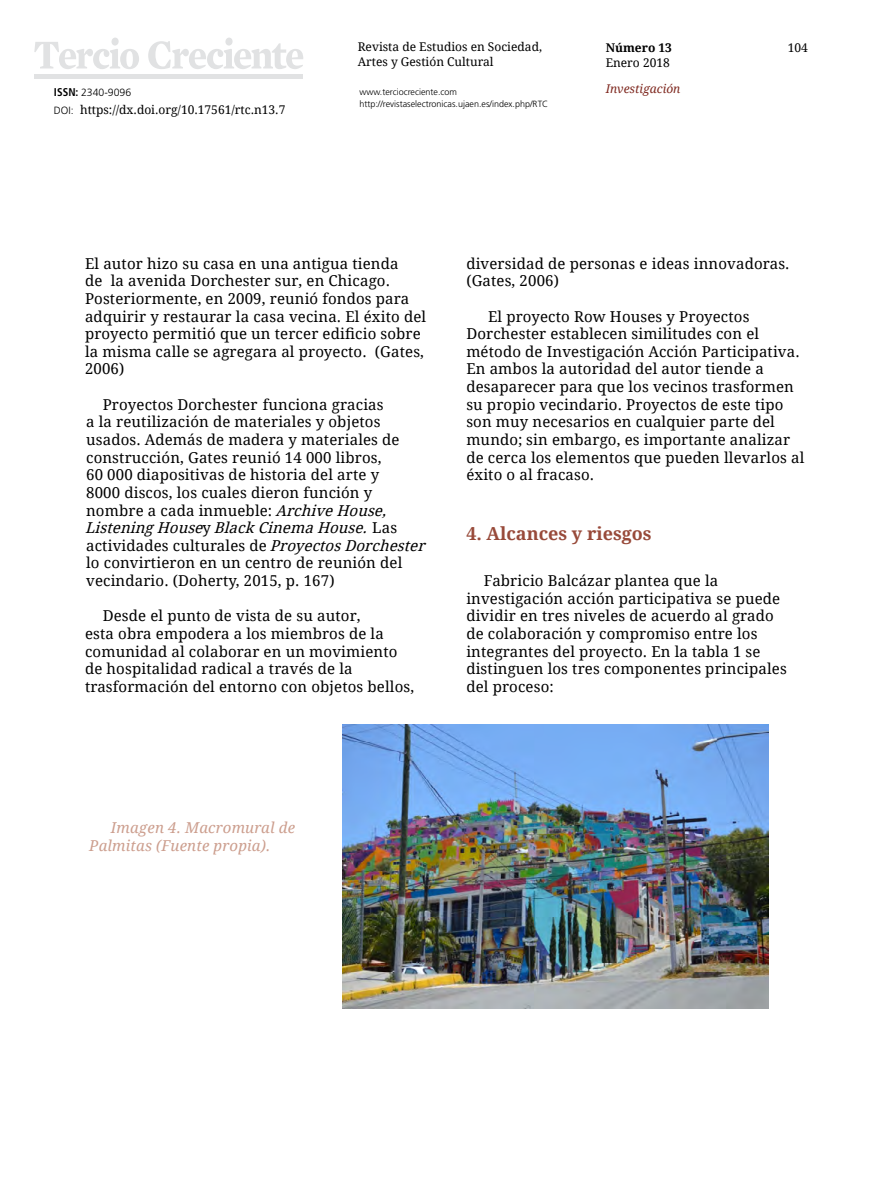
<style>
.page{position:relative;width:893px;height:1191px;background:#fff}
.page>*{position:absolute;margin:0;border:0;box-sizing:border-box;transform-origin:0 0}
.t1{font:700 18px "Droid Serif";color:#984a3a}
.t2{font:15px/17.5px "Droid Serif";letter-spacing:.01em;color:#000}
.t3{font:italic 15px/17.7px "Droid Serif";letter-spacing:.01em;color:#cc9e8e}
.t4{font:12px "Droid Serif";color:#000}
.t5{font:italic 12px "Droid Serif";color:#7f2920}
.t6{font:700 12px "Droid Serif";color:#000}
.t7{font:300 10.5px "Frutiger LT Std";color:#000}
.t8{font:300 9px/12.6px "Frutiger LT Std";color:#000}
.s1{font-weight:700;font-stretch:condensed;font-size:11.25px}
.s2{font-family:"Frutiger LT Std";font-weight:300;font-size:10.5px}
.s3{font-style:italic}
</style>
<div class="page">
<svg style="left:34px;top:38px;width:269px;height:31px"></svg>
<div style="left:34px;top:74px;width:269px;height:5px;background:#e1e2e3"></div>
<img style="left:342px;top:724px;width:426px;height:284px">
<p class="t7" style="left:54px;top:87px;width:79px"><span class="s1">ISSN:</span> 2340-9096</p>
<p class="t4" style="left:54px;top:102px;width:233px"><span class="s2">DOI:</span> https://dx.doi.org/10.17561/rtc.n13.7</p>
<p class="t4" style="left:358px;top:39px;width:186px">Revista de Estudios en Sociedad,</p>
<p class="t4" style="left:788px;top:39px;width:22px">104</p>
<p class="t4" style="left:358px;top:53px;width:137px">Artes y Gestión Cultural</p>
<p class="t8" style="left:359px;top:85px;width:190px">www.terciocreciente.com http://revistaselectronicas.ujaen.es/index.php/RTC</p>
<p class="t6" style="left:606px;top:40px;width:68px">Número 13</p>
<p class="t4" style="left:606px;top:54px;width:66px">Enero 2018</p>
<p class="t5" style="left:606px;top:80px;width:76px">Investigación</p>
<p class="t2" style="left:85px;top:254px;width:343px">El autor hizo su casa en una antigua tienda<br>de la avenida Dorchester sur, en Chicago.<br>Posteriormente, en 2009, reunió fondos para adquirir y restaurar la casa vecina. El éxito del proyecto permitió que un tercer edificio sobre la misma calle se agregara al proyecto. (Gates, 2006)</p>
<p class="t2" style="left:85px;top:395px;width:346px;text-indent:18px">Proyectos Dorchester funciona gracias<br>a la reutilización de materiales y objetos usados. Además de madera y materiales de construcción, Gates reunió 14 000 libros,<br>60 000 diapositivas de historia del arte y<br>8000 discos, los cuales dieron función y nombre a cada inmueble: <span class="s3">ArchiveHouse, ListeningHouse</span>y <span class="s3">BlackCinemaHouse.</span>L a s actividades culturales de <span class="s3">ProyectosDorchester </span>lo convirtieron en un centro de reunión del vecindario. (Doherty, 2015, p. 167)</p>
<p class="t2" style="left:85px;top:606px;width:331px;text-indent:18px">Desde el punto de vista de su autor,<br>esta obra empodera a los miembros de la comunidad al colaborar en un movimiento de hospitalidad radical a través de la trasformación del entorno con objetos bellos,</p>
<p class="t2" style="left:466px;top:254px;width:325px">diversidad de personas e ideas innovadoras. (Gates, 2006)</p>
<p class="t2" style="left:466px;top:307px;width:340px;text-indent:22px">El proyecto Row Houses y Proyectos Dorchester establecen similitudes con el método de Investigación Acción Participativa.<br>En ambos la autoridad del autor tiende a desaparecer para que los vecinos trasformen su propio vecindario. Proyectos de este tipo son muy necesarios en cualquier parte del mundo; sin embargo, es importante analizar de cerca los elementos que pueden llevarlos al éxito o al fracaso.</p>
<p class="t1" style="left:466px;top:520px;width:187px">4. Alcances y riesgos</p>
<p class="t2" style="left:466px;top:571px;width:322px;text-indent:18px">Fabricio Balcázar plantea que la investigación acción participativa se puede dividir en tres niveles de acuerdo al grado de colaboración y compromiso entre los integrantes del proyecto. En la tabla 1 se distinguen los tres componentes principales del proceso:</p>
<p class="t3" style="left:89px;top:818px;width:207px;text-indent:22px">Imagen 4. Macromural de<br>Palmitas (Fuente propia).</p>
</div>
